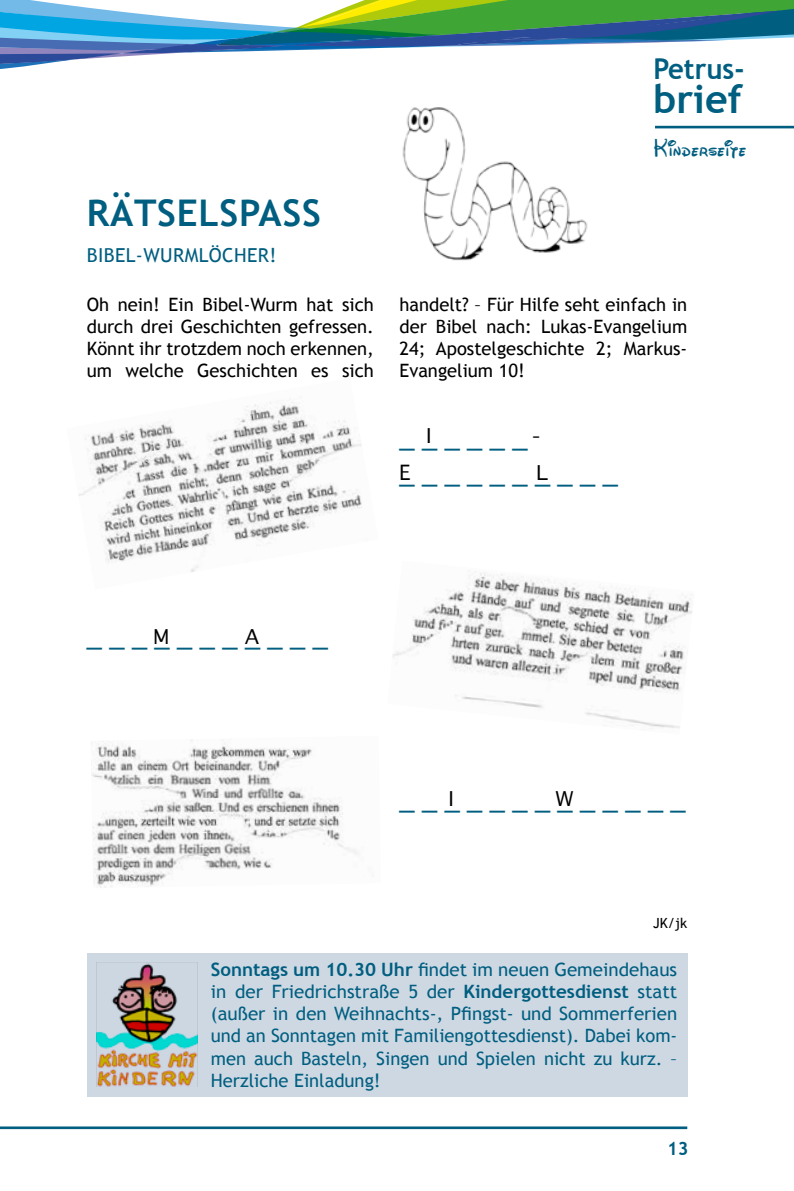
<style>
.page{position:relative;width:794px;height:1191px;background:#fff}
.page>*{position:absolute;margin:0;border:0;box-sizing:border-box;transform-origin:0 0}
.t1{font:700 39.55px "Trebuchet MS";color:#005e80}
.t2{font:700 36.75px "Trebuchet MS";letter-spacing:.02em;color:#005e80}
.t3{font:700 30.1px/36.2px "Times New Roman";color:#005e80}
.t4{font:700 28.88px "Trebuchet MS";color:#005e80;scale:.95 1}
.t5{font:24.5px "Waltograph";letter-spacing:.02em;color:#005e80}
.t6{font:19.25px "Trebuchet MS";letter-spacing:.02em;color:#005e80}
.t7{font:18.38px/22.1px "Trebuchet MS";color:#005e80;text-align:justify}
.t8{font:18.38px/22.1px "Trebuchet MS";color:#000;text-align:justify}
.t9{font:700 18.38px "Trebuchet MS";color:#005e80}
.t10{font:14px "Trebuchet MS";color:#000}
.s1{font-weight:700}
</style>
<div class="page">
<div style="left:87px;top:952px;width:600px;height:144px;background:#ced8e3"></div>
<svg style="left:0;top:0;width:794px;height:69px"></svg>
<hr style="left:0;top:1126px;width:687px;height:3px;background:#005e80">
<hr style="left:655px;top:126px;width:139px;height:2px;background:#005e80">
<img style="left:97px;top:962px;width:100px;height:124px">
<img style="left:78px;top:402px;width:284px;height:170px">
<img style="left:392px;top:571px;width:300px;height:157px">
<img style="left:91px;top:739px;width:267px;height:149px">
<img style="left:402px;top:107px;width:186px;height:154px">
<h2 class="t2" style="left:87px;top:190px;width:236px">RÄTSELSPASS</h2>
<p class="t6" style="left:87px;top:244px;width:191px">BIBEL-WURMLÖCHER!</p>
<h3 class="t4" style="left:653px;top:50px;width:97px">Petrus-</h3>
<h1 class="t1" style="left:653px;top:74px;width:90px">brief</h1>
<h3 class="t5" style="left:654px;top:130px;width:93px">Kinderseite</h3>
<p class="t8" style="left:87px;top:294px;width:288px">Oh nein! Ein Bibel-Wurm hat sich durch drei Geschichten gefressen.<br>Könnt ihr trotzdem noch erkennen, um welche Geschichten es sich</p>
<p class="t8" style="left:399px;top:294px;width:289px">handelt? – Für Hilfe seht einfach in der Bibel nach: Lukas-Evangelium 24; Apostelgeschichte 2; Markus-Evangelium 10!</p>
<h3 class="t3" style="left:87px;top:614px;width:242px">_ _ _ _ _ _ _ _ _ _ _</h3>
<h3 class="t3" style="left:399px;top:415px;width:220px">_ _ _ _ _ _<br>_ _ _ _ _ _ _ _ _ _</h3>
<h3 class="t3" style="left:399px;top:776px;width:288px">_ _ _ _ _ _ _ _ _ _ _ _ _</h3>
<p class="t10" style="left:653px;top:914px;width:36px">JK/jk</p>
<p class="t7" style="left:211px;top:959px;width:468px"><span class="s1">Sonntags um 10.30 Uhr</span> findet im neuen Gemeindehaus in der Friedrichstraße 5 der <span class="s1">Kindergottesdienst</span> statt (außer in den Weihnachts-, Pfingst- und Sommerferien und an Sonntagen mit Familiengottesdienst). Dabei kom&shy;men auch Basteln, Singen und Spielen nicht zu kurz. – Herzliche Einladung!</p>
<p class="t9" style="left:667px;top:1136px;width:23px">13</p>
</div>
